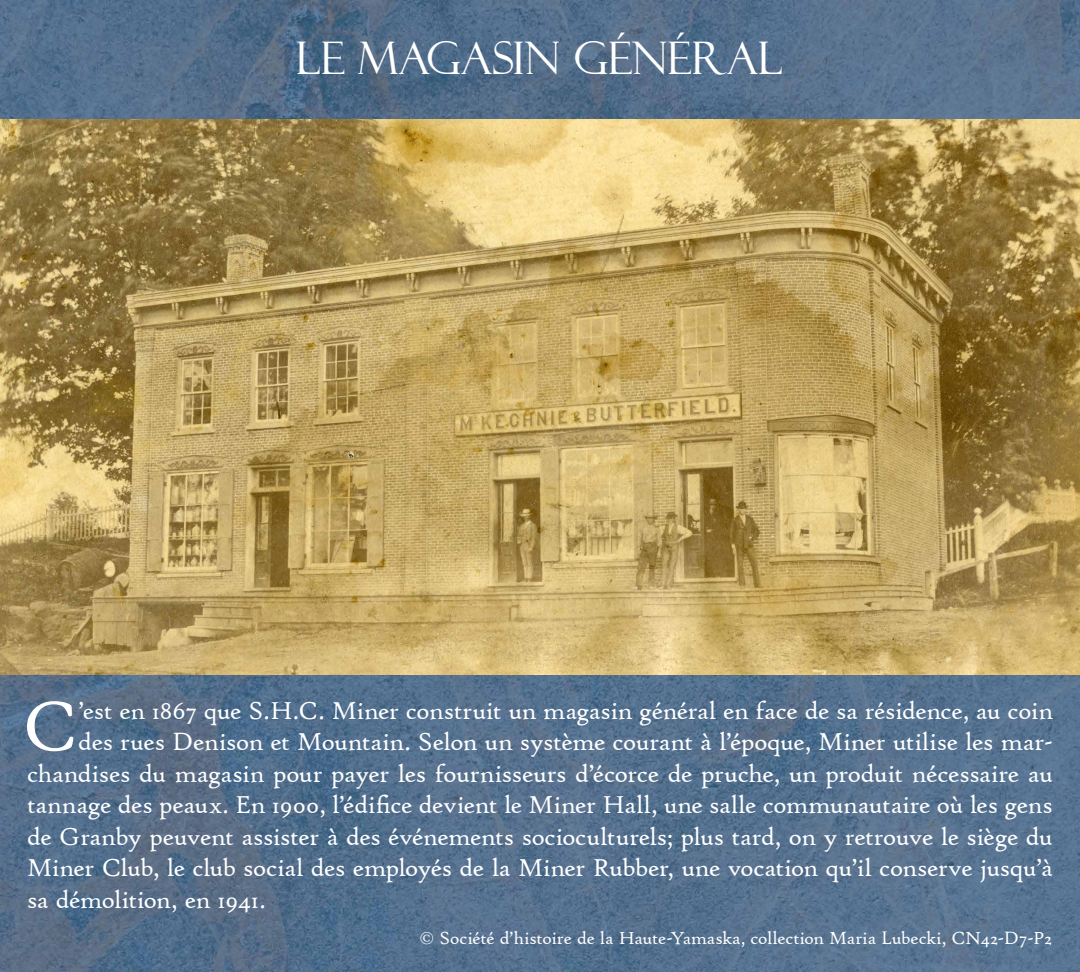
<style>
.page{position:relative;width:1080px;height:972px;background:#fff}
.page>*{position:absolute;margin:0;border:0;box-sizing:border-box;transform-origin:0 0}
.t1{font:74.85px "High Tower Text";color:#fff}
.t2{font:45px "Felix Titling";letter-spacing:-.005em;color:#fff}
.t3{font:26.25px/31.5px "High Tower Text";letter-spacing:-.015em;color:#fff;text-align:justify}
.t4{font:18.75px "High Tower Text";letter-spacing:-.01em;color:#fff}
</style>
<div class="page">
<img style="left:0;top:0;width:1080px;height:972px">
<img style="left:0;top:120px;width:1080px;height:555px">
<p class="t2" style="left:297px;top:32px;width:488px">LE MAGASIN GÉNÉRAL</p>
<p class="t3" style="left:78px;top:695px;width:976px">’est en 1867 que H.S C. . Miner construit un magasin général en face de sa résidence, au coin</p>
<p class="t1" style="left:22px;top:683px;width:57px">C</p>
<p class="t3" style="left:27px;top:758px;width:1028px">chandises du magasin pour payer les fournisseurs ’d écorce de pruche, un produit nécessaire au</p>
<p class="t3" style="left:78px;top:726px;width:976px">des rues Denison et Mountain. Selon un système courant ’là époque, Miner utilise les mar-</p>
<p class="t3" style="left:27px;top:789px;width:1028px">tannage des peaux. En 1900, ’l édifice devient le Miner Hall, une salle communautaire où les gens de Granby peuvent assister à des événements socioculturels; plus tard, on y retrouve le siège du Miner Club le, club social des employés de la Miner Rubber, une vocation qu i l’ conserve jusqu à’ sa démolition, en 1941.</p>
<p class="t4" style="left:420px;top:927px;width:634px">© Société ’d histoire de la Haute-Yamaska, collection Maria Lubecki, CN42-D7- 2P</p>
</div>
